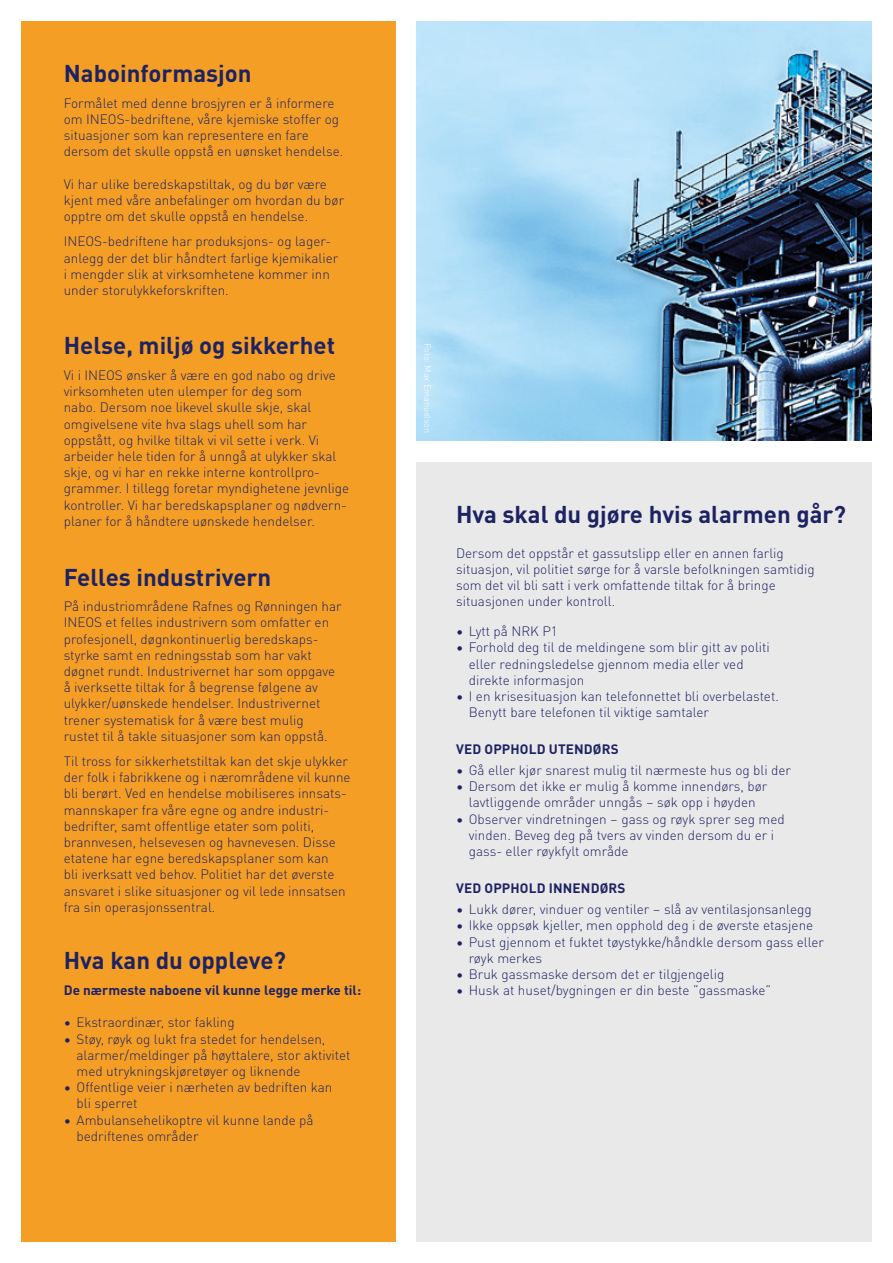
<style>
.page{position:relative;width:893px;height:1263px;background:#fff}
.page>*{position:absolute;margin:0;border:0;box-sizing:border-box;transform-origin:0 0}
.t1{font:700 24px "DINOT";color:#1d2362}
.t2{font:300 13.5px/16.2px "DINOT";color:#1d2362}
.t3{font:700 13.5px "DINOT";letter-spacing:.01em;color:#1d2362}
.t4{font:300 9px "DINOT";color:#fff}
</style>
<div class="page">
<img style="left:417px;top:21px;width:455px;height:420px">
<div style="left:21px;top:21px;width:374px;height:1221px;background:#f59e25"></div>
<div style="left:417px;top:462px;width:455px;height:780px;background:#e9e9e9"></div>
<p class="t1" style="left:64px;top:55px;width:189px">Naboinformasjon</p>
<p class="t2" style="left:64px;top:94px;width:281px">Formålet med denne brosjyren er å informere om INEOS-bedriftene, våre kjemiske stoffer og situasjoner som kan representere en fare dersom det skulle oppstå en uønsket hendelse.</p>
<p class="t2" style="left:64px;top:175px;width:282px">Vi har ulike beredskapstiltak, og du bør være kjent med våre anbefalinger om hvordan du bør opptre om det skulle oppstå en hendelse.</p>
<p class="t2" style="left:64px;top:232px;width:276px">INEOS-bedriftene har produksjons- og lager&shy;anlegg der det blir håndtert farlige kjemikalier i mengder slik at virksomhetene kommer inn under storulykkeforskriften.</p>
<p class="t1" style="left:64px;top:327px;width:273px">Helse, miljø og sikkerhet</p>
<p class="t2" style="left:64px;top:366px;width:287px">Vi i INEOS ønsker å være en god nabo og drive virksomheten uten ulemper for deg som<br>nabo. Dersom noe likevel skulle skje, skal omgivelsene vite hva slags uhell som har oppstått, og hvilke tiltak vi vil sette i verk. Vi arbeider hele tiden for å unngå at ulykker skal skje, og vi har en rekke interne kontrollpro&shy;grammer. I tillegg foretar myndighetene jevnlige kontroller. Vi har beredskapsplaner og nødvern&shy;planer for å håndtere uønskede hendelser.</p>
<p class="t1" style="left:64px;top:558px;width:209px">Felles industrivern</p>
<p class="t2" style="left:64px;top:597px;width:279px">På industriområdene Rafnes og Rønningen har INEOS et felles industrivern som omfatter en profesjonell, døgnkontinuerlig beredskaps&shy;styrke samt en redningsstab som har vakt døgnet rundt. Industrivernet har som oppgave å iverksette tiltak for å begrense følgene av ulykker/uønskede hendelser. Industrivernet trener systematisk for å være best mulig rustet til å takle situasjoner som kan oppstå.</p>
<p class="t2" style="left:64px;top:752px;width:288px">Til tross for sikkerhetstiltak kan det skje ulykker der folk i fabrikkene og i nærområdene vil kunne bli berørt. Ved en hendelse mobiliseres innsats&shy;mannskaper fra våre egne og andre industri&shy;bedrifter, samt offentlige etater som politi, brannvesen, helsevesen og havnevesen. Disse etatene har egne beredskapsplaner som kan<br>bli iverksatt ved behov. Politiet har det øverste ansvaret i slike situasjoner og vil lede innsatsen fra sin operasjonssentral.</p>
<p class="t1" style="left:64px;top:942px;width:224px">Hva kan du oppleve?</p>
<p class="t3" style="left:64px;top:979px;width:299px">De nærmeste naboene vil kunne legge merke til:</p>
<p class="t2" style="left:64px;top:1013px;width:172px">• Ekstraordinær, stor fakling</p>
<p class="t2" style="left:77px;top:1030px;width:276px;text-indent:-13px">• Støy, røyk og lukt fra stedet for hendelsen, alarmer/meldinger på høyttalere, stor aktivitet med utrykningskjøretøyer og liknende</p>
<p class="t2" style="left:77px;top:1078px;width:257px;text-indent:-13px">• Offentlige veier i nærheten av bedriften kan bli sperret</p>
<p class="t2" style="left:77px;top:1111px;width:239px;text-indent:-13px">• Ambulansehelikoptre vil kunne lande på bedriftenes områder</p>
<p class="t4" style="left:435px;top:343px;width:92px;rotate:90deg">Foto: Max Emanuelson</p>
<p class="t1" style="left:456px;top:495px;width:391px">Hva skal du gjøre hvis alarmen går?</p>
<p class="t2" style="left:456px;top:544px;width:360px">Dersom det oppstår et gassutslipp eller en annen farlig situasjon, vil politiet sørge for å varsle befolkningen samtidig som det vil bli satt i verk omfattende tiltak for å bringe situasjonen under kontroll.</p>
<p class="t2" style="left:456px;top:622px;width:103px">• Lytt på NRK P1</p>
<p class="t2" style="left:469px;top:638px;width:303px;text-indent:-13px">• Forhold deg til de meldingene som blir gitt av politi eller redningsledelse gjennom media eller ved direkte informasjon</p>
<p class="t2" style="left:469px;top:687px;width:312px;text-indent:-13px">• I en krisesituasjon kan telefonnettet bli overbelastet.<br>Benytt bare telefonen til viktige samtaler</p>
<p class="t3" style="left:456px;top:738px;width:164px">VED OPPHOLD UTENDØRS</p>
<p class="t2" style="left:456px;top:761px;width:336px">• Gå eller kjør snarest mulig til nærmeste hus og bli der</p>
<p class="t2" style="left:456px;top:777px;width:313px;text-align:center">• Dersom det ikke er mulig å komme innendørs, bør lavtliggende områder unngås – søk opp i høyden</p>
<p class="t2" style="left:469px;top:810px;width:317px;text-indent:-13px">• Observer vindretningen – gass og røyk sprer seg med vinden. Beveg deg på tvers av vinden dersom du er i gass- eller røykfylt område</p>
<p class="t3" style="left:456px;top:878px;width:171px">VED OPPHOLD INNENDØRS</p>
<p class="t2" style="left:456px;top:900px;width:357px">• Lukk dører, vinduer og ventiler – slå av ventilasjonsanlegg</p>
<p class="t2" style="left:456px;top:917px;width:359px">• Ikke oppsøk kjeller, men opphold deg i de øverste etasjene</p>
<p class="t2" style="left:469px;top:933px;width:357px;text-indent:-13px">• Pust gjennom et fuktet tøystykke/håndkle dersom gass eller røyk merkes</p>
<p class="t2" style="left:456px;top:965px;width:270px">• Bruk gassmaske dersom det er tilgjengelig</p>
<p class="t2" style="left:456px;top:981px;width:317px">• Husk at huset/bygningen er din beste ”gassmaske”</p>
</div>
